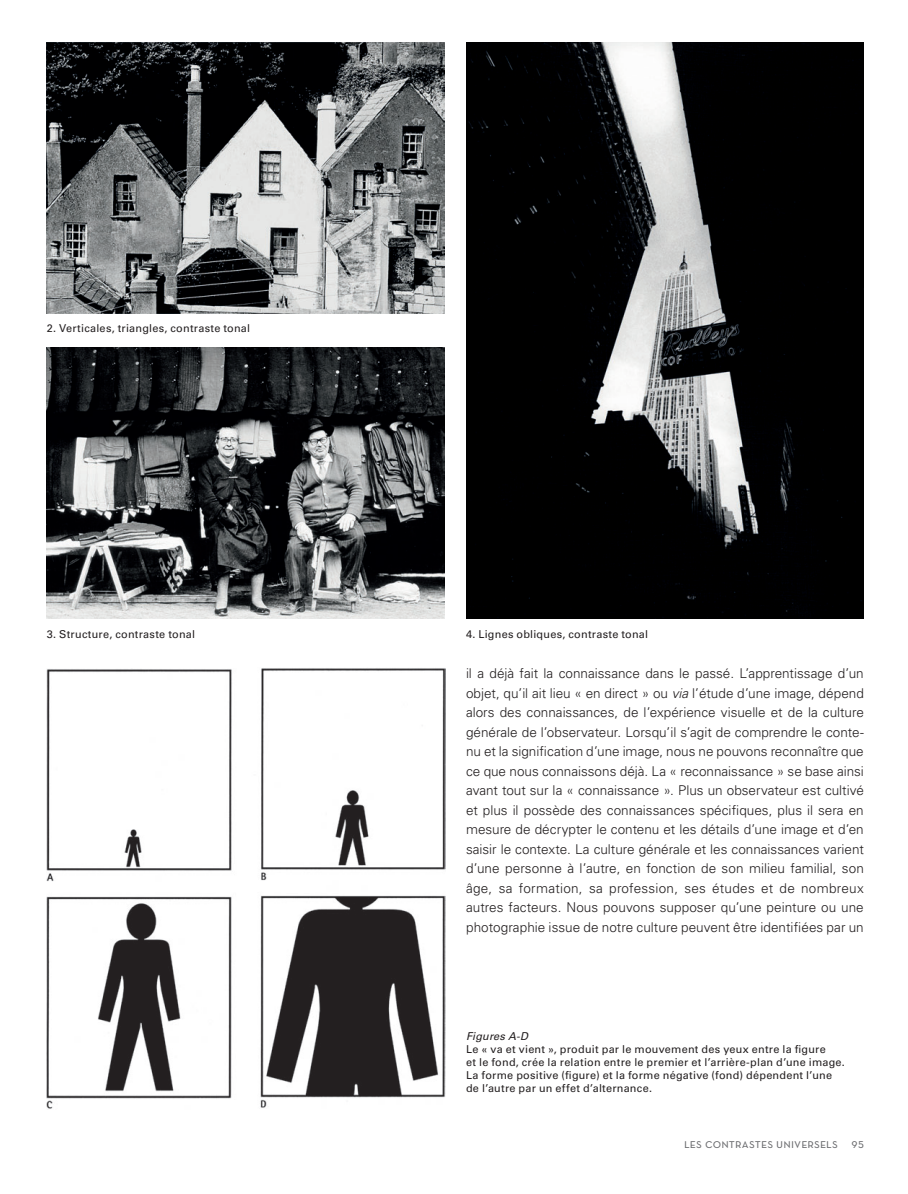
<style>
.page{position:relative;width:908px;height:1194px;background:#fff}
.page>*{position:absolute;margin:0;border:0;box-sizing:border-box;transform-origin:0 0}
.t1{font:300 13.5px/19.5px "Univers LT Std";letter-spacing:.005em;color:#231f20;text-align:justify}
.t2{font:13.5px "Neutra Text Book SC";letter-spacing:.01em;color:#6c6d70}
.t3{font:10.8px/13px "Univers LT Std";letter-spacing:.02em;color:#231f20}
.t4{font:italic 10.8px "Univers LT Std";letter-spacing:.015em;color:#231f20}
.s1{font-style:italic}
</style>
<div class="page">
<img style="left:260px;top:668px;width:185px;height:440px">
<img style="left:466px;top:42px;width:397px;height:576px">
<img style="left:47px;top:347px;width:397px;height:271px">
<img style="left:47px;top:42px;width:397px;height:271px">
<img style="left:47px;top:669px;width:185px;height:440px">
<p class="t3" style="left:47px;top:322px;width:205px">2. Verticales, triangles, contraste tonal</p>
<p class="t3" style="left:47px;top:627px;width:150px">3. Structure, contraste tonal</p>
<p class="t3" style="left:466px;top:627px;width:183px">4. Lignes obliques, contraste tonal</p>
<p class="t1" style="left:466px;top:663px;width:399px">il a déjà fait la connaissance dans le passé. L’apprentissage d’un objet, qu’il ait lieu « en direct » ou <span class="s1">via</span> l’étude d’une image, dépend alors des connaissances, de l’expérience visuelle et de la culture générale de l’observateur. Lorsqu’il s’agit de comprendre le conte&shy;nu et la signification d’une image, nous ne pouvons reconnaître que ce que nous connaissons déjà. La « reconnaissance » se base ainsi avant tout sur la « connaissance ». Plus un observateur est cultivé et plus il possède des connaissances spécifiques, plus il sera en mesure de décrypter le contenu et les détails d’une image et d’en saisir le contexte. La culture générale et les connaissances varient d’une personne à l’autre, en fonction de son milieu familial, son âge, sa formation, sa profession, ses études et de nombreux autres facteurs. Nous pouvons supposer qu’une peinture ou une photographie issue de notre culture peuvent être identifiées par un</p>
<p class="t4" style="left:466px;top:1029px;width:64px">Figures A-D</p>
<p class="t3" style="left:466px;top:1042px;width:380px">Le « va et vient », produit par le mouvement des yeux entre la figure<br>et le fond, crée la relation entre le premier et l’arrière-plan d’une image.<br>La forme positive (figure) et la forme négative (fond) dépendent l’une de l’autre par un effet d’alternance.</p>
<p class="t2" style="left:684px;top:1135px;width:181px">les contrastes universels 95</p>
</div>
